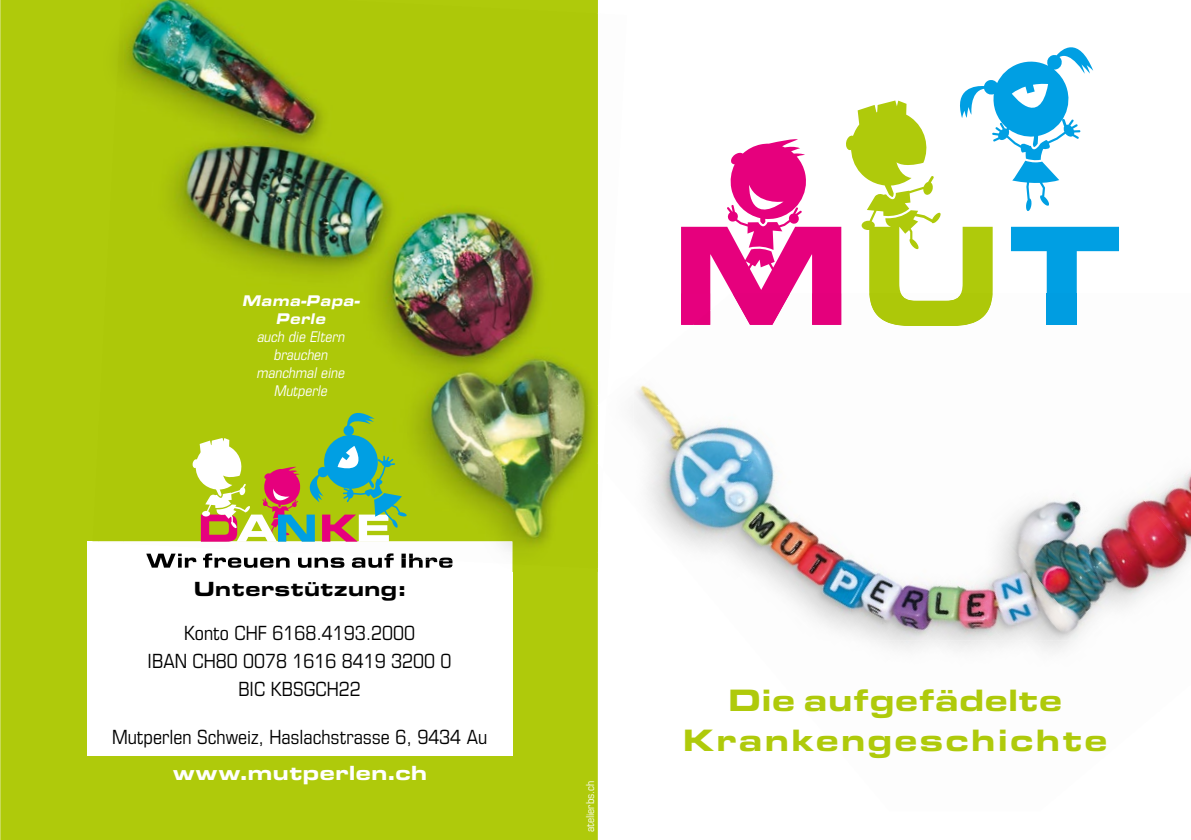
<style>
.page{position:relative;width:1191px;height:840px;background:#fff}
.page>*{position:absolute;margin:0;border:0;box-sizing:border-box;transform-origin:0 0}
.t1{font:900 32px/40px "Eurostile Ext";letter-spacing:.045em;color:#afca0b;text-align:center}
.t2{font:21.2px/28px "Eurostile Con";color:#000;text-align:center}
.t3{font:900 21.2px "Eurostile Ext";color:#fff}
.t4{font:900 21.2px "Eurostile Ext";color:#000}
.t5{font:italic 16px/18px "Eurostile Con";color:#fff;text-align:center}
.t6{font:italic 900 16px/18px "Eurostile Ext";color:#fff;text-align:center;scale:.9 1}
.t7{font:12px "Eurostile Con";color:#fff}
</style>
<div class="page">
<div style="left:1px;top:0;width:596px;height:839px;background:#afca0b"></div>
<hr style="left:596px;top:0;width:2px;height:839px;background:#afca0b">
<hr style="left:0;top:0;width:2px;height:839px;background:#afca0b">
<svg style="left:681px;top:47px;width:438px;height:246px"></svg>
<div style="left:87px;top:541px;width:425px;height:214px;background:#fff"></div>
<img style="left:681px;top:293px;width:12px;height:32px">
<img style="left:1046px;top:293px;width:30px;height:32px">
<img style="left:869px;top:293px;width:123px;height:33px">
<img style="left:693px;top:293px;width:148px;height:32px">
<img style="left:634px;top:385px;width:146px;height:204px">
<img style="left:780px;top:511px;width:86px;height:127px">
<img style="left:866px;top:505px;width:325px;height:134px">
<img style="left:1038px;top:469px;width:153px;height:87px">
<img style="left:875px;top:576px;width:122px;height:63px">
<img style="left:986px;top:631px;width:17px;height:8px">
<svg style="left:597px;top:0;width:1px;height:14px"></svg>
<img style="left:151px;top:567px;width:300px;height:1px">
<img style="left:146px;top:553px;width:307px;height:14px">
<img style="left:512px;top:552px;width:1px;height:16px">
<svg style="left:597px;top:552px;width:1px;height:19px"></svg>
<img style="left:289px;top:553px;width:164px;height:10px">
<img style="left:307px;top:553px;width:146px;height:7px">
<img style="left:597px;top:14px;width:1px;height:538px">
<img style="left:124px;top:0;width:470px;height:552px">
<img style="left:124px;top:541px;width:388px;height:11px">
<img style="left:597px;top:404px;width:1px;height:59px">
<svg style="left:193px;top:412px;width:214px;height:129px"></svg>
<p class="t6" style="left:242px;top:290px;width:136px">Mama-Papa-<br>Perle</p>
<p class="t5" style="left:257px;top:326px;width:93px">auch die Eltern brauchen manchmaleine<br>Mutperle</p>
<p class="t4" style="left:193px;top:572px;width:214px">Unterstützung:</p>
<p class="t2" style="left:148px;top:617px;width:305px">Konto CHF 6168.4193.2000<br>IBAN CH80 0078 1616 8419 3200 0<br>BIC KBSGCH22</p>
<p class="t2" style="left:112px;top:721px;width:376px">Mutperlen Schweiz, Haslachstrasse 6, 9434 Au</p>
<p class="t3" style="left:172px;top:756px;width:256px">www.mutperlen.ch</p>
<p class="t7" style="left:582px;top:831px;width:53px;rotate:-90deg">atelierbs.ch</p>
<h1 class="t1" style="left:682px;top:677px;width:427px">Die aufgefädelte<br>Krankengeschichte</h1>
</div>
